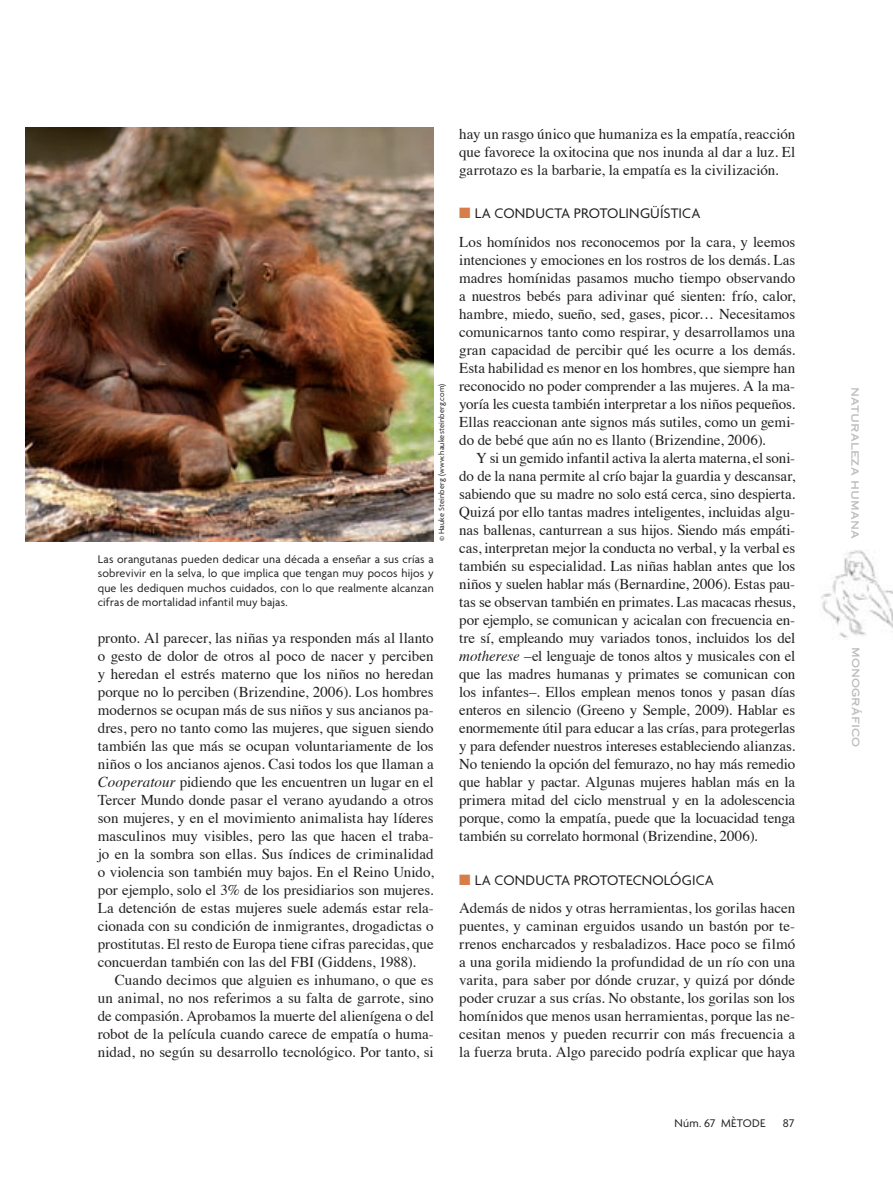
<style>
.page{position:relative;width:893px;height:1191px;background:#fff}
.page>*{position:absolute;margin:0;border:0;box-sizing:border-box;transform-origin:0 0}
.t1{font:15px/18px "Times";color:#231f20;text-align:justify}
.t2{font:15px "Agenda";letter-spacing:.01em;color:#231f20}
.t3{font:12px/14.2px "Agenda";letter-spacing:.015em;color:#231f20;text-align:justify}
.t4{font:12px "Copperplate Thirty One AB";letter-spacing:.01em;color:#bcbdc0}
.t5{font:8.25px "Agenda";letter-spacing:.02em;color:#231f20}
.s1{font-style:italic}
.s2{color:#d67d49}
</style>
<div class="page">
<img style="left:821px;top:549px;width:72px;height:89px">
<img style="left:25px;top:128px;width:409px;height:414px">
<p class="t5" style="left:438px;top:541px;width:159px;rotate:-90deg">© Hauke Steinberg (www.haukesteinberg.com)</p>
<p class="t3" style="left:98px;top:553px;width:337px">Las orangutanas pueden dedicar una década a enseñar a sus crías a sobrevivir en la selva, lo que implica que tengan muy pocos hijos y que les dediquen muchos cuidados, con lo que realmente alcanzan cifras de mortalidad infantil muy bajas.</p>
<p class="t1" style="left:98px;top:630px;width:338px">pronto. Al parecer, las niñas ya responden más al llanto o gesto de dolor de otros al poco de nacer y perciben y heredan el estrés materno que los niños no heredan porque no lo perciben (Brizendine, 2006). Los hombres modernos se ocupan más de sus niños y sus ancianos pa&shy;dres, pero no tanto como las mujeres, que siguen siendo también las que más se ocupan voluntariamente de los niños o los ancianos ajenos. Casi todos los que llaman a <span class="s1">Cooperatour</span> pidiendo que les encuentren un lugar en el Tercer Mundo donde pasar el verano ayudando a otros son mujeres, y en el movimiento animalista hay líderes masculinos muy visibles, pero las que hacen el traba&shy;jo en la sombra son ellas. Sus índices de criminalidad o violencia son también muy bajos. En el Reino Unido, por ejemplo, solo el 3% de los presidiarios son mujeres.<br>La detención de estas mujeres suele además estar rela&shy;cionada con su condición de inmigrantes, drogadictas o prostitutas. El resto de Europa tiene cifras parecidas, que concuerdan también con las del FBI (Giddens, 1988).</p>
<p class="t1" style="left:98px;top:972px;width:338px;text-indent:17px">Cuando decimos que alguien es inhumano, o que es un animal, no nos referimos a su falta de garrote, sino de compasión. Aprobamos la muerte del alienígena o del robot de la película cuando carece de empatía o huma&shy;nidad, no según su desarrollo tecnológico. Por tanto, si</p>
<p class="t1" style="left:459px;top:126px;width:337px">hay un rasgo único que humaniza es la empatía, reacción que favorece la oxitocina que nos inunda al dar a luz. El garrotazo es la barbarie, la empatía es la civilización.</p>
<p class="t2" style="left:459px;top:208px;width:243px"><span class="s2">■</span> LA CONDUCTA PROTOLINGÜÍSTICA</p>
<p class="t1" style="left:459px;top:234px;width:338px">Los homínidos nos reconocemos por la cara, y leemos intenciones y emociones en los rostros de los demás. Las madres homínidas pasamos mucho tiempo observando a nuestros bebés para adivinar qué sienten: frío, calor, hambre, miedo, sueño, sed, gases, picor… Necesitamos comunicarnos tanto como respirar, y desarrollamos una gran capacidad de percibir qué les ocurre a los demás.<br>Esta habilidad es menor en los hombres, que siempre han reconocido no poder comprender a las mujeres. A la ma&shy;yoría les cuesta también interpretar a los niños pequeños.<br>Ellas reaccionan ante signos más sutiles, como un gemi&shy;do de bebé que aún no es llanto (Brizendine, 2006).</p>
<p class="t1" style="left:459px;top:450px;width:338px;text-indent:17px">Y si un gemido infantil activa la alerta materna, el soni&shy;do de la nana permite al crío bajar la guardia y descansar, sabiendo que su madre no solo está cerca, sino despierta.<br>Quizá por ello tantas madres inteligentes, incluidas algu&shy;nas ballenas, canturrean a sus hijos. Siendo más empáti&shy;cas, interpretan mejor la conducta no verbal, y la verbal es también su especialidad. Las niñas hablan antes que los niños y suelen hablar más (Bernardine, 2006). Estas pau&shy;tas se observan también en primates. Las macacas rhesus, por ejemplo, se comunican y acicalan con frecuencia en&shy;tre sí, empleando muy variados tonos, incluidos los del <span class="s1">motherese</span> –el lenguaje de tonos altos y musicales con el que las madres humanas y primates se comunican con los infantes–. Ellos emplean menos tonos y pasan días enteros en silencio (Greeno y Semple, 2009). Hablar es enormemente útil para educar a las crías, para protegerlas y para defender nuestros intereses estableciendo alianzas.<br>No teniendo la opción del femurazo, no hay más remedio que hablar y pactar. Algunas mujeres hablan más en la primera mitad del ciclo menstrual y en la adolescencia porque, como la empatía, puede que la locuacidad tenga también su correlato hormonal (Brizendine, 2006).</p>
<p class="t2" style="left:459px;top:874px;width:256px"><span class="s2">■</span> LA CONDUCTA PROTOTECNOLÓGICA</p>
<p class="t1" style="left:459px;top:900px;width:338px">Además de nidos y otras herramientas, los gorilas hacen puentes, y caminan erguidos usando un bastón por te&shy;rrenos encharcados y resbaladizos. Hace poco se filmó a una gorila midiendo la profundidad de un río con una varita, para saber por dónde cruzar, y quizá por dónde poder cruzar a sus crías. No obstante, los gorilas son los homínidos que menos usan herramientas, porque las ne&shy;cesitan menos y pueden recurrir con más frecuencia a la fuerza bruta. Algo parecido podría explicar que haya</p>
<p class="t3" style="left:674px;top:1116px;width:92px">Núm. 67 MÈTODE</p>
<p class="t3" style="left:783px;top:1116px;width:13px">87</p>
<p class="t4" style="left:863px;top:387px;width:153px;rotate:90deg">naturaleza humana</p>
<p class="t4" style="left:863px;top:647px;width:102px;rotate:90deg">monográfico</p>
</div>
